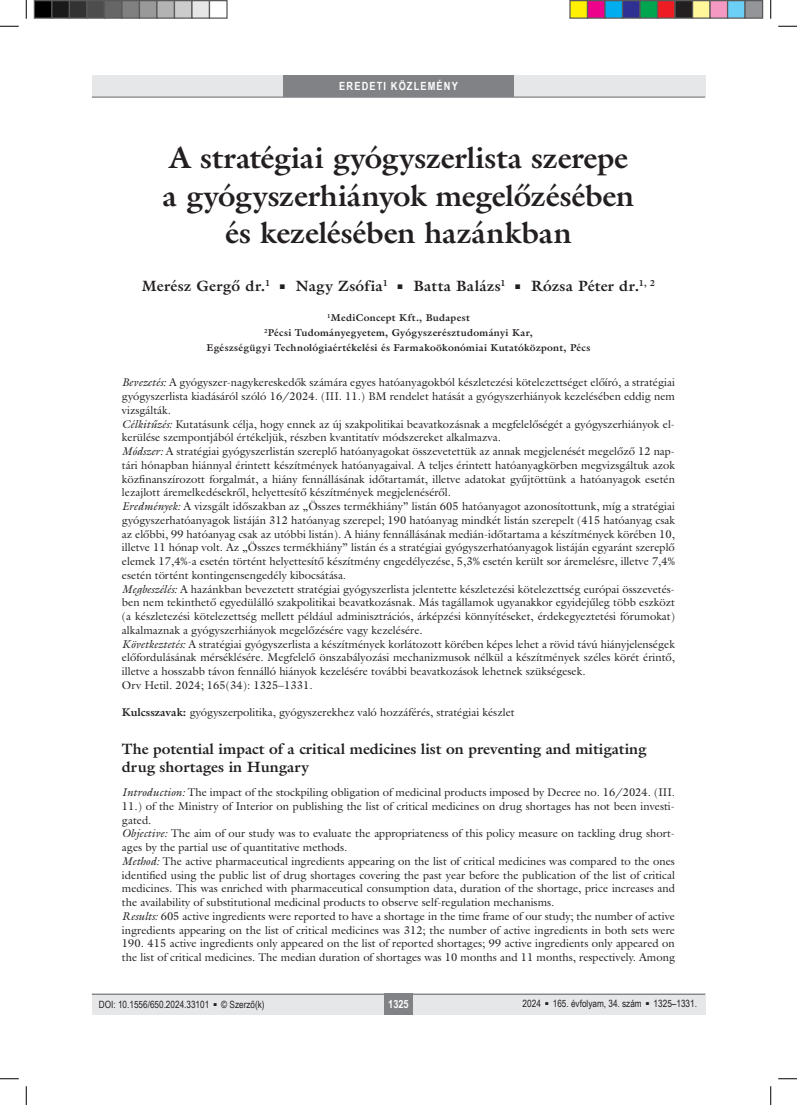
<style>
.page{position:relative;width:797px;height:1105px;background:#fff}
.page>*{position:absolute;margin:0;border:0;box-sizing:border-box;transform-origin:0 0}
.főcím{font:700 30px/37.5px "Galliard Reg";letter-spacing:-.005em;color:#231f20;text-align:center}
.alcimbold{font:700 15px/18px "Galliard Reg";color:#231f20}
.szerzők{font:700 15px "Galliard Reg";letter-spacing:.02em;color:#231f20}
.tompa_9_11{font:11.25px/13.8px "Galliard Reg";color:#231f20;text-align:justify}
.tompa_9_11_angol{font:11.25px/13.8px "Galliard Reg";color:#231f20;text-align:justify}
.t1{font:700 11.25px "Arial Narrow";letter-spacing:.1em;color:#fff}
.szerzők2{font:700 10px/15px "Galliard Reg";letter-spacing:.03em;color:#231f20;text-align:center}
.pagina{font:10px "Arial Narrow";color:#231f20}
.s1{font-family:"Arial Narrow";font-size:10px}
.s2{font-style:italic}
.s3{font-weight:700}
</style>
<div class="page">
<div style="left:92px;top:994px;width:613px;height:21px;background:#e6e7e9"></div>
<div style="left:384px;top:994px;width:28px;height:21px;background:#808285"></div>
<hr style="left:92px;top:994px;width:613px;height:1px;background:#808285">
<div style="left:92px;top:76px;width:613px;height:21px;background:#e6e7e9"></div>
<div style="left:283px;top:76px;width:230px;height:21px;background:#808285"></div>
<hr style="left:92px;top:96px;width:613px;height:2px;background:#808285">
<svg style="left:0;top:25px;width:19px;height:2px"></svg>
<svg style="left:778px;top:25px;width:19px;height:2px"></svg>
<svg style="left:0;top:1078px;width:19px;height:1px"></svg>
<svg style="left:778px;top:1078px;width:19px;height:1px"></svg>
<svg style="left:25px;top:0;width:2px;height:19px"></svg>
<svg style="left:25px;top:1086px;width:2px;height:19px"></svg>
<svg style="left:770px;top:0;width:1px;height:19px"></svg>
<svg style="left:770px;top:1086px;width:1px;height:19px"></svg>
<div style="left:34px;top:1px;width:18px;height:17px;background:#000"></div>
<div style="left:34px;top:0;width:18px;height:19px;border:1px solid #595959"></div>
<div style="left:52px;top:1px;width:17px;height:17px;background:#1a1a1a"></div>
<div style="left:51px;top:0;width:19px;height:19px;border:1px solid #595959"></div>
<div style="left:69px;top:1px;width:18px;height:17px;background:#333"></div>
<div style="left:69px;top:0;width:19px;height:19px;border:1px solid #595959"></div>
<div style="left:87px;top:1px;width:17px;height:17px;background:#4d4d4d"></div>
<div style="left:86px;top:0;width:19px;height:19px;border:1px solid #595959"></div>
<div style="left:104px;top:1px;width:18px;height:17px;background:#666"></div>
<div style="left:104px;top:0;width:18px;height:19px;border:1px solid #595959"></div>
<div style="left:122px;top:1px;width:17px;height:17px;background:#808080"></div>
<div style="left:121px;top:0;width:19px;height:19px;border:1px solid #595959"></div>
<div style="left:139px;top:1px;width:18px;height:17px;background:#999"></div>
<div style="left:139px;top:0;width:19px;height:19px;border:1px solid #595959"></div>
<div style="left:157px;top:1px;width:17px;height:17px;background:#b3b3b3"></div>
<div style="left:156px;top:0;width:19px;height:19px;border:1px solid #595959"></div>
<div style="left:174px;top:1px;width:18px;height:17px;background:#ccc"></div>
<div style="left:174px;top:0;width:18px;height:19px;border:1px solid #595959"></div>
<div style="left:192px;top:1px;width:17px;height:17px;background:#e6e6e6"></div>
<div style="left:191px;top:0;width:19px;height:19px;border:1px solid #595959"></div>
<div style="left:209px;top:0;width:19px;height:19px;border:1px solid #595959"></div>
<div style="left:570px;top:1px;width:17px;height:17px;background:#fff101"></div>
<div style="left:569px;top:0;width:19px;height:19px;border:1px solid #595959"></div>
<div style="left:587px;top:1px;width:18px;height:17px;background:#ed028c"></div>
<div style="left:587px;top:0;width:18px;height:19px;border:1px solid #595959"></div>
<div style="left:605px;top:1px;width:17px;height:17px;background:#00aeef"></div>
<div style="left:604px;top:0;width:19px;height:19px;border:1px solid #595959"></div>
<div style="left:622px;top:1px;width:18px;height:17px;background:#2e3092"></div>
<div style="left:622px;top:0;width:18px;height:19px;border:1px solid #595959"></div>
<div style="left:640px;top:1px;width:17px;height:17px;background:#00a54f"></div>
<div style="left:639px;top:0;width:19px;height:19px;border:1px solid #595959"></div>
<div style="left:657px;top:1px;width:18px;height:17px;background:#ee1d23"></div>
<div style="left:657px;top:0;width:18px;height:19px;border:1px solid #595959"></div>
<div style="left:675px;top:1px;width:17px;height:17px;background:#231f20"></div>
<div style="left:674px;top:0;width:19px;height:19px;border:1px solid #595959"></div>
<div style="left:692px;top:1px;width:18px;height:17px;background:#fff79a"></div>
<div style="left:692px;top:0;width:18px;height:19px;border:1px solid #595959"></div>
<div style="left:710px;top:1px;width:17px;height:17px;background:#f499c2"></div>
<div style="left:709px;top:0;width:19px;height:19px;border:1px solid #595959"></div>
<div style="left:727px;top:1px;width:18px;height:17px;background:#6bcff6"></div>
<div style="left:727px;top:0;width:18px;height:19px;border:1px solid #595959"></div>
<div style="left:745px;top:1px;width:17px;height:17px;background:#939598"></div>
<div style="left:744px;top:0;width:19px;height:19px;border:1px solid #595959"></div>
<p class="t1" style="left:339px;top:77px;width:120px">EREDETI KÖZLEMÉNY</p>
<p class="főcím" style="left:163px;top:139px;width:473px">A stratégiai gyógyszerlista szerepe a gyógyszerhiányok megelőzésében és kezelésében hazánkban</p>
<p class="szerzők" style="left:142px;top:277px;width:515px">Merész Gergő dr.<sup>1</sup> <span class="s1">■</span> Nagy Zsófia<sup>1</sup> <span class="s1">■</span> Batta Balázs<sup>1</sup> <span class="s1">■</span> Rózsa Péter dr.<sup>1,</sup> <sup>2</sup></p>
<p class="szerzők2" style="left:206px;top:310px;width:385px"><sup>1</sup>MediConcept Kft., Budapest<br><sup>2</sup>Pécsi Tudományegyetem, Gyógyszerésztudományi Kar,<br>Egészségügyi Technológiaértékelési és Farmakoökonómiai Kutatóközpont, Pécs</p>
<p class="tompa_9_11" style="left:122px;top:375px;width:554px"><span class="s2">Bevezetés:</span> A gyógyszer-nagykereskedők számára egyes hatóanyagokból készletezési kötelezettséget előíró, a stratégiai gyógyszerlista kiadásáról szóló 16/2024. (III. 11.) BM rendelet hatását a gyógyszerhiányok kezelésében eddig nem vizsgálták.</p>
<p class="tompa_9_11" style="left:122px;top:417px;width:554px"><span class="s2">Célkitűzés:</span> Kutatásunk célja, hogy ennek az új szakpolitikai beavatkozásnak a megfelelőségét a gyógyszerhiányok el&shy;kerülése szempontjából értékeljük, részben kvantitatív módszereket alkalmazva.</p>
<p class="tompa_9_11" style="left:122px;top:444px;width:554px"><span class="s2">Módszer:</span> A stratégiai gyógyszerlistán szereplő hatóanyagokat összevetettük az annak megjelenését megelőző 12 nap&shy;tári hónapban hiánnyal érintett készítmények hatóanyagaival. A teljes érintett hatóanyagkörben megvizsgáltuk azok közfinanszírozott forgalmát, a hiány fennállásának időtartamát, illetve adatokat gyűjtöttünk a hatóanyagok esetén lezajlott áremelkedésekről, helyettesítő készítmények megjelenéséről.</p>
<p class="tompa_9_11" style="left:122px;top:499px;width:554px"><span class="s2">Eredmények:</span> A vizsgált időszakban az „Összes termékhiány” listán 605 hatóanyagot azonosítottunk, míg a stratégiai gyógyszerhatóanyagok listáján 312 hatóanyag szerepel; 190 hatóanyag mindkét listán szerepelt (415 hatóanyag csak az előbbi, 99 hatóanyag csak az utóbbi listán). A hiány fennállásának medián-időtartama a készítmények körében 10, illetve 11 hónap volt. Az „Összes termékhiány” listán és a stratégiai gyógyszerhatóanyagok listáján egyaránt szereplő elemek 17,4%-a esetén történt helyettesítő készítmény engedélyezése, 5,3% esetén került sor áremelésre, illetve 7,4% esetén történt kontingensengedély kibocsátása.</p>
<p class="tompa_9_11" style="left:122px;top:582px;width:554px"><span class="s2">Megbeszélés:</span> A hazánkban bevezetett stratégiai gyógyszerlista jelentette készletezési kötelezettség európai összevetés&shy;ben nem tekinthető egyedülálló szakpolitikai beavatkozásnak. Más tagállamok ugyanakkor egyidejűleg több eszközt (a készletezési kötelezettség mellett például adminisztrációs, árképzési könnyítéseket, érdekegyeztetési fórumokat) alkalmaznak a gyógyszerhiányok megelőzésére vagy kezelésére.</p>
<p class="tompa_9_11" style="left:122px;top:637px;width:554px"><span class="s2">Következtetés:</span> A stratégiai gyógyszerlista a készítmények korlátozott körében képes lehet a rövid távú hiányjelenségek előfordulásának mérséklésére. Megfelelő önszabályozási mechanizmusok nélkül a készítmények széles körét érintő, illetve a hosszabb távon fennálló hiányok kezelésére további beavatkozások lehetnek szükségesek.</p>
<p class="tompa_9_11" style="left:122px;top:678px;width:192px">Orv Hetil. 2024; 165(34): 1325–1331.</p>
<p class="tompa_9_11" style="left:122px;top:705px;width:394px"><span class="s3">Kulcsszavak:</span> gyógyszerpolitika, gyógyszerekhez való hozzáférés, stratégiai készlet</p>
<p class="alcimbold" style="left:122px;top:740px;width:526px">The potential impact of a critical medicines list on preventing and mitigating drug shortages in Hungary</p>
<p class="tompa_9_11_angol" style="left:122px;top:785px;width:554px"><span class="s2">Introduction:</span> The impact of the stockpiling obligation of medicinal products imposed by Decree no. 16/2024. (III.<br>11.) of the Ministry of Interior on publishing the list of critical medicines on drug shortages has not been investi&shy;gated.</p>
<p class="tompa_9_11_angol" style="left:122px;top:826px;width:554px"><span class="s2">Objective:</span> The aim of our study was to evaluate the appropriateness of this policy measure on tackling drug short&shy;ages by the partial use of quantitative methods.</p>
<p class="tompa_9_11_angol" style="left:122px;top:854px;width:554px"><span class="s2">Method:</span> The active pharmaceutical ingredients appearing on the list of critical medicines was compared to the ones identified using the public list of drug shortages covering the past year before the publication of the list of critical medicines. This was enriched with pharmaceutical consumption data, duration of the shortage, price increases and the availability of substitutional medicinal products to observe self-regulation mechanisms.</p>
<p class="tompa_9_11_angol" style="left:122px;top:909px;width:554px"><span class="s2">Results:</span> 605 active ingredients were reported to have a shortage in the time frame of our study; the number of active ingredients appearing on the list of critical medicines was 312; the number of active ingredients in both sets were 190. 415 active ingredients only appeared on the list of reported shortages; 99 active ingredients only appeared on the list of critical medicines. The median duration of shortages was 10 months and 11 months, respectively. Among</p>
<p class="pagina" style="left:99px;top:997px;width:167px">DOI: 10.1556/650.2024.33101 <sup>■</sup> © Szerző(k)</p>
<p class="t1" style="left:388px;top:996px;width:22px">1325</p>
<p class="pagina" style="left:522px;top:996px;width:176px">2024 <sup>■</sup> 165. évfolyam, 34. szám <sup>■</sup> 1325–1331.</p>
</div>
